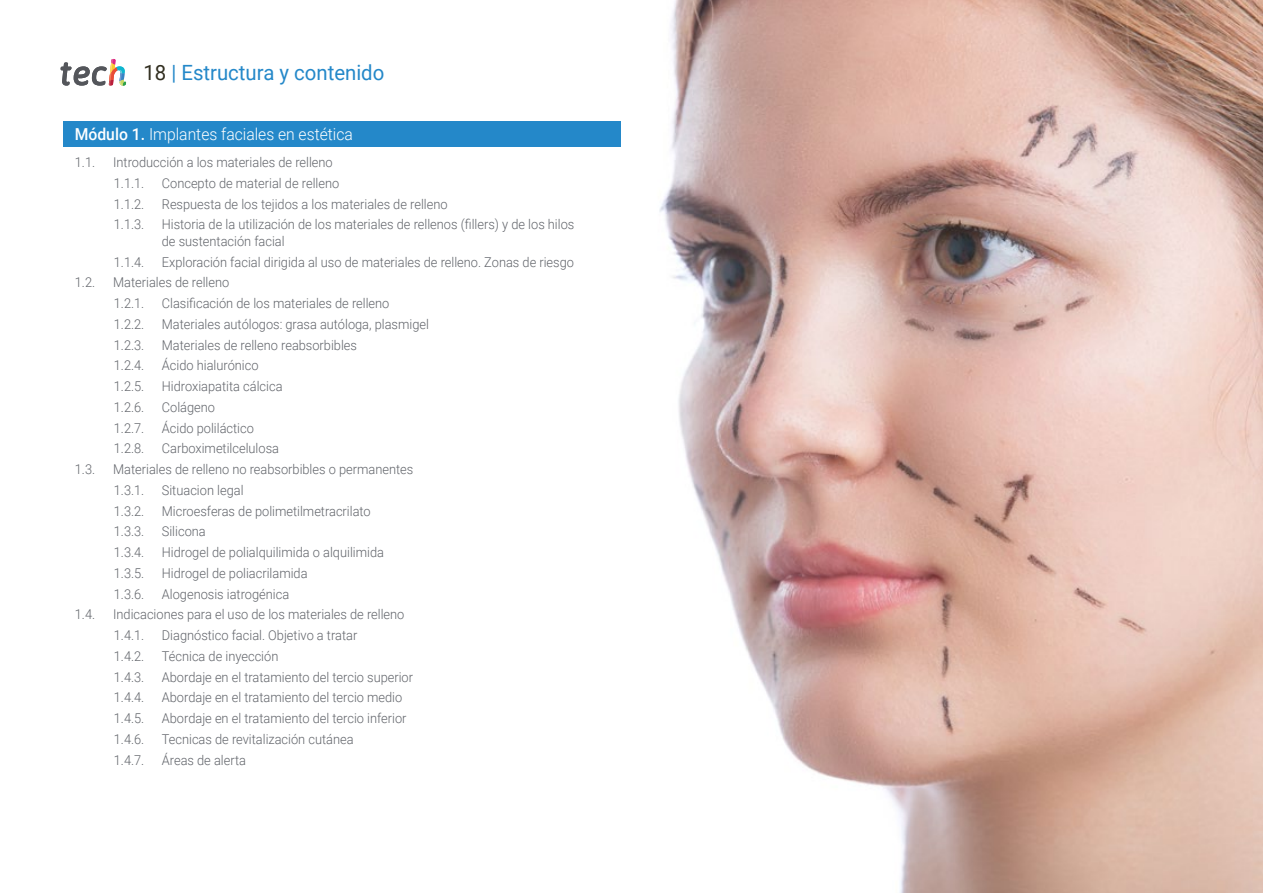
<style>
.page{position:relative;width:1263px;height:893px;background:#fff}
.page>*{position:absolute;margin:0;border:0;box-sizing:border-box;transform-origin:0 0}
.t1{font:21px "Roboto";color:#2488c9}
.t2{font:300 16.5px "Roboto";color:#fff;scale:.95 1}
.t3{font:300 13.5px/20.7px "Roboto";color:#61646a;scale:.95 1}
.s1{color:#312e20}
.s2{font-weight:500}
</style>
<div class="page">
<div style="left:64px;top:121px;width:557px;height:25px;background:#2488c9"></div>
<img style="left:659px;top:0;width:604px;height:893px">
<svg style="left:61px;top:59px;width:65px;height:27px"></svg>
<h1 class="t1" style="left:144px;top:57px;width:242px"><span class="s1">18</span> | Estructura y contenido</h1>
<p class="t2" style="left:75px;top:123px;width:294px"><span class="s2">Módulo 1.</span> Implantes faciales en estética</p>
<p class="t3" style="left:75px;top:151px;width:23px">1.1.</p>
<p class="t3" style="left:113px;top:151px;width:233px">Introducción a los materiales de relleno<br>1.1.1.</p>
<p class="t3" style="left:162px;top:172px;width:188px">Concepto de material de relleno</p>
<p class="t3" style="left:114px;top:193px;width:34px">1.1.2.</p>
<p class="t3" style="left:162px;top:193px;width:302px">Respuesta de los tejidos a los materiales de relleno</p>
<p class="t3" style="left:114px;top:214px;width:34px">1.1.3.</p>
<p class="t3" style="left:162px;top:216px;width:436px;line-height:16.5px">Historia de la utilización de los materiales de rellenos (fillers) y de los hilos de sustentación facial</p>
<p class="t3" style="left:114px;top:251px;width:34px">1.1.4.</p>
<p class="t3" style="left:162px;top:251px;width:435px">Exploración facial dirigida al uso de materiales de relleno. Zonas de riesgo</p>
<p class="t3" style="left:75px;top:272px;width:23px">1.2.</p>
<p class="t3" style="left:113px;top:272px;width:124px">Materiales de relleno<br>1.2.1.</p>
<p class="t3" style="left:162px;top:292px;width:241px">Clasificación de los materiales de relleno</p>
<p class="t3" style="left:114px;top:313px;width:34px">1.2.2.</p>
<p class="t3" style="left:162px;top:313px;width:283px">Materiales autólogos: grasa autóloga, plasmigel</p>
<p class="t3" style="left:114px;top:334px;width:34px">1.2.3.</p>
<p class="t3" style="left:162px;top:334px;width:207px">Materiales de relleno reabsorbibles</p>
<p class="t3" style="left:114px;top:355px;width:34px">1.2.4.</p>
<p class="t3" style="left:162px;top:355px;width:103px">Ácido hialurónico</p>
<p class="t3" style="left:114px;top:375px;width:34px">1.2.5.</p>
<p class="t3" style="left:162px;top:375px;width:129px">Hidroxiapatita cálcica</p>
<p class="t3" style="left:114px;top:396px;width:34px">1.2.6.</p>
<p class="t3" style="left:162px;top:396px;width:58px">Colágeno</p>
<p class="t3" style="left:114px;top:417px;width:34px">1.2.7.</p>
<p class="t3" style="left:162px;top:417px;width:98px">Ácido poliláctico</p>
<p class="t3" style="left:114px;top:438px;width:34px">1.2.8.</p>
<p class="t3" style="left:162px;top:438px;width:125px">Carboximetilcelulosa</p>
<p class="t3" style="left:75px;top:458px;width:23px">1.3.</p>
<p class="t3" style="left:113px;top:458px;width:317px">Materiales de relleno no reabsorbibles o permanentes<br>1.3.1.</p>
<p class="t3" style="left:162px;top:479px;width:87px">Situacion legal</p>
<p class="t3" style="left:114px;top:500px;width:34px">1.3.2.</p>
<p class="t3" style="left:162px;top:500px;width:221px">Microesferas de polimetilmetracrilato</p>
<p class="t3" style="left:114px;top:521px;width:34px">1.3.3.</p>
<p class="t3" style="left:162px;top:521px;width:48px">Silicona</p>
<p class="t3" style="left:114px;top:541px;width:34px">1.3.4.</p>
<p class="t3" style="left:162px;top:541px;width:235px">Hidrogel de polialquilimida o alquilimida</p>
<p class="t3" style="left:114px;top:562px;width:34px">1.3.5.</p>
<p class="t3" style="left:162px;top:562px;width:155px">Hidrogel de poliacrilamida</p>
<p class="t3" style="left:114px;top:583px;width:34px">1.3.6.</p>
<p class="t3" style="left:162px;top:583px;width:136px">Alogenosis iatrogénica</p>
<p class="t3" style="left:75px;top:604px;width:23px">1.4.</p>
<p class="t3" style="left:113px;top:604px;width:308px">Indicaciones para el uso de los materiales de relleno<br>1.4.1.</p>
<p class="t3" style="left:162px;top:624px;width:207px">Diagnóstico facial. Objetivo a tratar</p>
<p class="t3" style="left:114px;top:645px;width:34px">1.4.2.</p>
<p class="t3" style="left:162px;top:645px;width:124px">Técnica de inyección</p>
<p class="t3" style="left:114px;top:666px;width:34px">1.4.3.</p>
<p class="t3" style="left:162px;top:666px;width:266px">Abordaje en el tratamiento del tercio superior</p>
<p class="t3" style="left:114px;top:687px;width:34px">1.4.4.</p>
<p class="t3" style="left:162px;top:687px;width:255px">Abordaje en el tratamiento del tercio medio</p>
<p class="t3" style="left:114px;top:707px;width:34px">1.4.5.</p>
<p class="t3" style="left:162px;top:707px;width:259px">Abordaje en el tratamiento del tercio inferior</p>
<p class="t3" style="left:114px;top:728px;width:34px">1.4.6.</p>
<p class="t3" style="left:162px;top:728px;width:203px">Tecnicas de revitalización cutánea</p>
<p class="t3" style="left:114px;top:749px;width:34px">1.4.7.</p>
<p class="t3" style="left:162px;top:749px;width:90px">Áreas de alerta</p>
</div>
